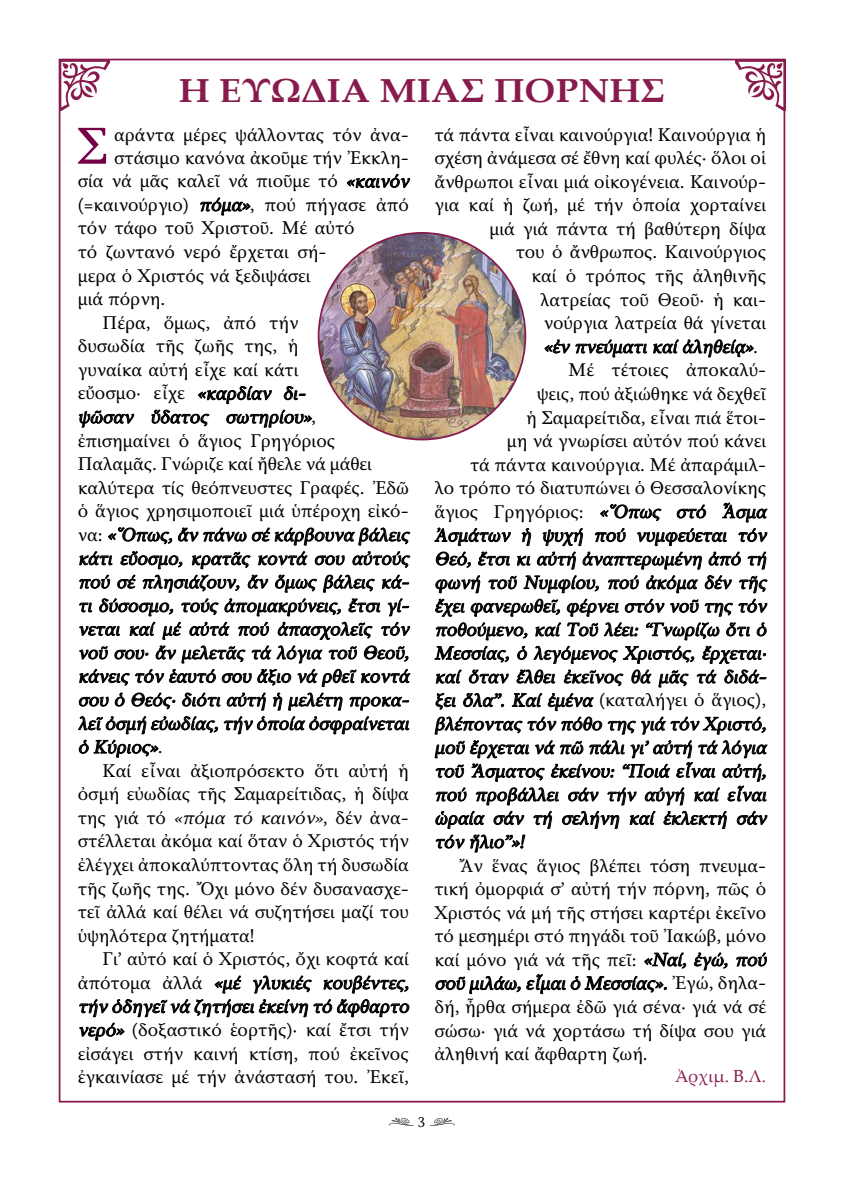
<style>
.page{position:relative;width:844px;height:1191px;background:#fff}
.page>*{position:absolute;margin:0;border:0;box-sizing:border-box;transform-origin:0 0}
.t1{font:54.07px "GFS Elpis";color:#740148}
.t2{font:700 33.25px "Palatino Linotype";color:#881b4d;scale:1.12 1}
.t3{font:19.25px/23.6px "GFS Elpis";color:#000}
.t4{font:italic 19.25px "GFS Elpis";color:#000}
.t5{font:17.5px "Palatino Linotype";color:#881b4d}
.t6{font:15.75px "Type Embellishments One Let Plain";color:#000}
.s1{font-style:italic}
.s2{font-style:normal}
.s3{font-family:"GFS Elpis"}
</style>
<div class="page">
<svg style="left:346px;top:173px;width:64px;height:15px"></svg>
<svg style="left:200px;top:197px;width:50px;height:19px"></svg>
<svg style="left:79px;top:410px;width:55px;height:18px"></svg>
<svg style="left:151px;top:386px;width:161px;height:42px"></svg>
<svg style="left:78px;top:527px;width:332px;height:231px"></svg>
<svg style="left:79px;top:975px;width:331px;height:66px"></svg>
<svg style="left:544px;top:339px;width:103px;height:19px"></svg>
<svg style="left:653px;top:339px;width:100px;height:19px"></svg>
<svg style="left:434px;top:502px;width:333px;height:351px"></svg>
<svg style="left:694px;top:952px;width:33px;height:18px"></svg>
<svg style="left:736px;top:952px;width:31px;height:14px"></svg>
<svg style="left:435px;top:975px;width:85px;height:20px"></svg>
<svg style="left:526px;top:952px;width:160px;height:43px"></svg>
<img style="left:60px;top:60px;width:49px;height:50px">
<img style="left:735px;top:60px;width:50px;height:50px">
<img style="left:318px;top:233px;width:207px;height:206px;border-radius:103px">
<h2 class="t2" style="left:179px;top:67px;width:435px">Η ΕΥΩΔΙΑ ΜΙΑΣ ΠΟΡΝΗΣ</h2>
<h1 class="t1" style="left:76px;top:116px;width:33px">Σ</h1>
<p class="t3" style="left:114px;top:122px;width:296px">αράντα μέρες ψάλλοντας τόν ἀνα-</p>
<p class="t3" style="left:114px;top:146px;width:296px">στάσιμο κανόνα ἀκοῦμε τήν Ἐκκλη-</p>
<p class="t3" style="left:78px;top:169px;width:336px">σία νά μᾶς καλεῖ νά πιοῦμε τό <span class="s1">«καινόν</span></p>
<p class="t3" style="left:78px;top:193px;width:332px">(=καινούργιο) <span class="s1">πόμα»</span>, πού πήγασε ἀπό</p>
<p class="t3" style="left:78px;top:216px;width:278px">τόν τάφο τοῦ Χριστοῦ. Μέ αὐτό</p>
<p class="t3" style="left:78px;top:240px;width:250px">τό ζωντανό νερό ἔρχεται σή-</p>
<p class="t3" style="left:78px;top:263px;width:234px">μερα ὁ Χριστός νά ξεδιψάσει</p>
<p class="t3" style="left:78px;top:287px;width:89px">μιά πόρνη.</p>
<p class="t3" style="left:103px;top:310px;width:197px">Πέρα, ὅμως, ἀπό τήν</p>
<p class="t3" style="left:78px;top:334px;width:222px">δυσωδία τῆς ζωῆς της, ἡ</p>
<p class="t3" style="left:78px;top:358px;width:222px">γυναίκα αὐτή εἶχε καί κάτι</p>
<p class="t3" style="left:78px;top:381px;width:233px">εὔοσμο· εἶχε <span class="s1">«καρδίαν δι-</span></p>
<p class="t4" style="left:78px;top:406px;width:240px">ψῶσαν ὕδατος σωτηρίου»<span class="s2">,</span></p>
<p class="t3" style="left:78px;top:428px;width:259px">ἐπισημαίνει ὁ ἅγιος Γρηγόριος</p>
<p class="t3" style="left:78px;top:452px;width:296px">Παλαμᾶς. Γνώριζε καί ἤθελε νά μάθει</p>
<p class="t3" style="left:78px;top:475px;width:332px">καλύτερα τίς θεόπνευστες Γραφές. Ἐδῶ</p>
<p class="t3" style="left:78px;top:499px;width:332px">ὁ ἅγιος χρησιμοποιεῖ μιά ὑπέροχη εἰκό-</p>
<p class="t4" style="left:78px;top:524px;width:336px"><span class="s2">ν α :</span> «Ὅπως,ἄν πάνω σέ κάρβουνα βάλεις</p>
<p class="t4" style="left:78px;top:547px;width:336px">κάτι εὔοσμο, κρατᾶς κοντά σου αὐτούς</p>
<p class="t4" style="left:78px;top:571px;width:336px">πού σέ πλησιάζουν, ἄν ὅμως βάλεις κά-</p>
<p class="t4" style="left:78px;top:595px;width:336px">τι δύσοσμο, τούς ἀπομακρύνεις, ἔτσι γί-</p>
<p class="t4" style="left:78px;top:618px;width:336px">νεται καί μέ αὐτά πού ἀπασχολεῖς τόν</p>
<p class="t4" style="left:78px;top:642px;width:336px">νοῦ σου· ἄν μελετᾶς τά λόγια τοῦ Θεοῦ,</p>
<p class="t4" style="left:78px;top:665px;width:336px">κάνεις τόν ἑαυτό σου ἄξιο νά ρθεῖ κοντά</p>
<p class="t4" style="left:78px;top:689px;width:336px">σου ὁ Θεός· διότι αὐτή ἡ μελέτη προκα-</p>
<p class="t4" style="left:78px;top:712px;width:336px">λεῖὀσμή εὐωδίας,τήν ὁποία ὀσφραίνεται</p>
<p class="t4" style="left:78px;top:736px;width:86px">ὁ Κύριος»<span class="s2">.</span></p>
<p class="t3" style="left:103px;top:758px;width:307px">Καί εἶναι ἀξιοπρόσεκτο ὅτι αὐτή ἡ</p>
<p class="t3" style="left:78px;top:782px;width:332px">ὀσμή εὐωδίας τῆς Σαμαρείτιδας, ἡ δίψα</p>
<p class="t3" style="left:78px;top:805px;width:332px">τ η ς γ ι ά τ ό <span class="s1">«πόμα τό καινόν»</span>, δ έν ἀ ν α -</p>
<p class="t3" style="left:78px;top:829px;width:332px">στέλλεται ἀκόμα καί ὅταν ὁ Χριστός τήν</p>
<p class="t3" style="left:78px;top:853px;width:332px">ἐλέγχει ἀποκαλύπτοντας ὅλη τή δυσωδία</p>
<p class="t3" style="left:78px;top:876px;width:332px">τῆς ζωῆς της. Ὄχι μόνο δέν δυσανασχε-</p>
<p class="t3" style="left:78px;top:900px;width:332px">τεῖ ἀλλά καί θέλει νά συζητήσει μαζί του</p>
<p class="t3" style="left:78px;top:923px;width:178px">ὑψηλότερα ζητήματα!</p>
<p class="t3" style="left:103px;top:947px;width:307px">Γι’ αὐτό καί ὁ Χριστός, ὄχι κοφτά καί</p>
<p class="t4" style="left:78px;top:972px;width:336px"><span class="s2">ἀ π ό τ ο μ α ἀ λ λ ά</span> «μέ γλυκιές κουβέντες,</p>
<p class="t4" style="left:78px;top:995px;width:336px">τήν ὁδηγεῖνά ζητήσειἐκείνη τό ἄφθαρτο</p>
<p class="t3" style="left:78px;top:1018px;width:332px"><span class="s1">νερό»</span> (δοξαστικό ἑορτῆς)· καί ἔτσι τήν</p>
<p class="t3" style="left:78px;top:1041px;width:332px">εἰσάγει στήν καινή κτίση, πού ἐκεῖνος</p>
<p class="t3" style="left:78px;top:1065px;width:332px">ἐγκαινίασε μέ τήν ἀνάστασή του. Ἐκεῖ,</p>
<p class="t3" style="left:434px;top:122px;width:333px">τά πάντα εἶναι καινούργια! Καινούργια ἡ</p>
<p class="t3" style="left:434px;top:146px;width:333px">σχέση ἀνάμεσα σέ ἔθνη καί φυλές· ὅλοι οἱ</p>
<p class="t3" style="left:434px;top:170px;width:333px">ἄνθρωποι εἶναι μιά οἰκογένεια. Καινούρ-</p>
<p class="t3" style="left:434px;top:193px;width:333px">για καί ἡ ζωή, μέ τήν ὁποία χορταίνει</p>
<p class="t3" style="left:489px;top:217px;width:278px">μιά γιά πάντα τή βαθύτερη δίψα</p>
<p class="t3" style="left:515px;top:240px;width:252px">του ὁ ἄνθρωπος. Καινούργιος</p>
<p class="t3" style="left:531px;top:264px;width:236px">καί ὁ τρόπος τῆς ἀληθινῆς</p>
<p class="t3" style="left:540px;top:287px;width:227px">λατρείας τοῦ Θεοῦ· ἡ και-</p>
<p class="t3" style="left:543px;top:311px;width:224px">νούργια λατρεία θά γίνεται</p>
<p class="t4" style="left:543px;top:336px;width:216px">«ἐν πνεύματι καί ἀληθείᾳ»<span class="s2">.</span></p>
<p class="t3" style="left:568px;top:358px;width:199px">Μέ τέτοιες ἀποκαλύ-</p>
<p class="t3" style="left:536px;top:382px;width:231px">ψεις, πού ἀξιώθηκε νά δεχθεῖ</p>
<p class="t3" style="left:526px;top:405px;width:241px">ἡ Σαμαρείτιδα, εἶναι πιά ἕτοι-</p>
<p class="t3" style="left:507px;top:429px;width:261px">μη νά γνωρίσει αὐτόν πού κάνει</p>
<p class="t3" style="left:470px;top:452px;width:297px">τά πάντα καινούργια. Μέ ἀπαράμιλ-</p>
<p class="t3" style="left:434px;top:476px;width:333px">λο τρόπο τό διατυπώνει ὁ Θεσσαλονίκης</p>
<p class="t3" style="left:434px;top:499px;width:337px">ἅγιος Γρηγόριος: <span class="s1">«Ὅπως στό Ἆσμα</span></p>
<p class="t4" style="left:434px;top:524px;width:337px">Ἀσμάτων ἡ ψυχή πού νυμφεύεται τόν</p>
<p class="t4" style="left:434px;top:548px;width:337px">Θεό, ἔτσι κι αὐτή ἀναπτερωμένη ἀπό τή</p>
<p class="t4" style="left:434px;top:572px;width:337px">φωνή τοῦ Νυμφίου, πού ἀκόμα δέν τῆς</p>
<p class="t4" style="left:434px;top:595px;width:337px">ἔχει φανερωθεῖ, φέρνει στόν νοῦ της τόν</p>
<p class="t4" style="left:434px;top:619px;width:337px">ποθούμενο, καί Τοῦ λέει: “Γνωρίζω ὅτι ὁ</p>
<p class="t4" style="left:434px;top:642px;width:337px">Μεσσίας, ὁ λεγόμενος Χριστός, ἔρχεται·</p>
<p class="t4" style="left:434px;top:666px;width:337px">καί ὅταν ἔλθει ἐκεῖνος θά μᾶς τά διδά-</p>
<p class="t3" style="left:434px;top:688px;width:333px"><span class="s1">ξει ὅλα”. Καί ἐμένα</span> (καταλήγει ὁ ἅγιος),</p>
<p class="t4" style="left:434px;top:713px;width:337px">βλέποντας τόν πόθο της γιά τόν Χριστό,</p>
<p class="t4" style="left:434px;top:737px;width:337px">μοῦ ἔρχεταινά πῶ πάλιγι’αὐτή τά λόγια</p>
<p class="t4" style="left:434px;top:760px;width:337px">τοῦ Ἄσματος ἐκείνου: “Ποιά εἶναι αὐτή,</p>
<p class="t4" style="left:434px;top:784px;width:337px">πού προβάλλει σάν τήν αὐγή καί εἶναι</p>
<p class="t4" style="left:434px;top:807px;width:337px">ὡραία σάν τή σελήνη καί ἐκλεκτή σάν</p>
<p class="t4" style="left:434px;top:831px;width:95px">τόν ἥλιο”»!</p>
<p class="t3" style="left:434px;top:853px;width:337px;text-indent:25px">Ἄν ἕνας ἅγιος βλέπει τόση πνευμα&shy;τική ὀμορφιά σ’ αὐτή τήν πόρνη, πῶς ὁ Χριστός νά μή τῆς στήσει καρτέρι ἐκεῖνο τό μεσημέρι στό πηγάδι τοῦ Ἰακώβ, μόνο καί μόνο γιά νά τῆς πεῖ: <span class="s1">«Ναί, ἐγώ, πού σοῦ μιλάω,εἶμαιὁ Μεσσίας».</span>Ἐ γ ώ , δ η λ α - δή, ἦρθα σήμερα ἐδῶ γιά σένα· γιά νά σέ σώσω· γιά νά χορτάσω τή δίψα σου γιά ἀληθινή καί ἄφθαρτη ζωή.</p>
<p class="t5" style="left:675px;top:1063px;width:92px">Ἀρχιμ. Β.Λ.</p>
<p class="t6" style="left:388px;top:1115px;width:69px">. <span class="s3">3</span> ,</p>
</div>
